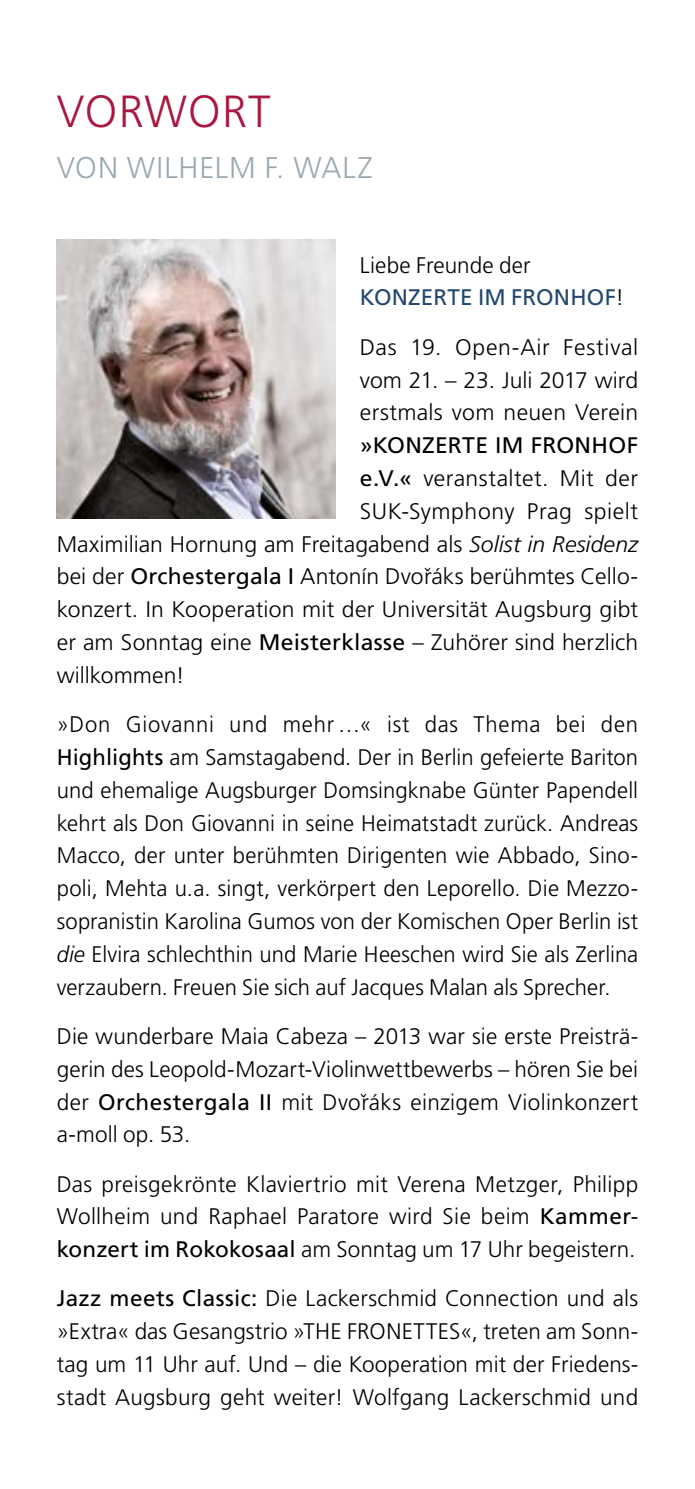
<style>
.page{position:relative;width:695px;height:1489px;background:#fff}
.page>*{position:absolute;margin:0;border:0;box-sizing:border-box;transform-origin:0 0}
.t1{font:300 45px "Frutiger";letter-spacing:.025em;color:#a91840}
.t2{font:300 30px "Frutiger";letter-spacing:.03em;color:#9ca9b1}
.t3{font:300 22.5px/32.8px "Frutiger";letter-spacing:.01em;color:#000;text-align:justify}
.t4{font:22.5px/32.8px "Frutiger";letter-spacing:.01em;color:#24476f}
.t5{font:22.5px "Frutiger";letter-spacing:.015em;color:#000}
.s1{font-weight:300;color:#000}
.s2{font-weight:400}
.s3{font-style:italic}
</style>
<div class="page">
<img style="left:57px;top:240px;width:278px;height:279px">
<h1 class="t1" style="left:57px;top:86px;width:215px">VORWORT</h1>
<h2 class="t2" style="left:57px;top:150px;width:317px">VON WILHELM F. WALZ</h2>
<p class="t4" style="left:360px;top:248px;width:266px"><span class="s1">Liebe Freunde der<br></span>KONZERTE IM FRONHOF<span class="s1">!</span></p>
<p class="t3" style="left:360px;top:330px;width:280px">Das 19. Open-Air Festival vom 21. – 23. Juli 2017 wird erstmals vom neuen Verein</p>
<p class="t5" style="left:360px;top:432px;width:280px">»KONZERTE IM FRONHOF</p>
<p class="t3" style="left:360px;top:462px;width:280px"><span class="s2">e.V.«</span> veranstaltet. Mit der</p>
<p class="t3" style="left:360px;top:494px;width:280px">SUK-Symphony Prag spielt</p>
<p class="t3" style="left:57px;top:527px;width:583px">Maximilian Hornung am Freitagabend als <span class="s3">Solist in Residenz</span></p>
<p class="t3" style="left:57px;top:560px;width:583px">bei der <span class="s2">Orchestergala I</span> Antonín Dvoˇráks berühmtes Cello-</p>
<p class="t3" style="left:57px;top:593px;width:583px">konzert. In Kooperation mit der Universität Augsburg gibt</p>
<p class="t3" style="left:57px;top:626px;width:583px">er am Sonntag eine <span class="s2">Meisterklasse</span> – Zuhörer sind herzlich</p>
<p class="t3" style="left:57px;top:658px;width:129px">willkommen!</p>
<p class="t3" style="left:57px;top:708px;width:583px">»Don Giovanni und mehr …« ist das Thema bei den <span class="s2">Highlights</span> am Samstagabend. Der in Berlin gefeierte Bariton und ehemalige Augsburger Domsingknabe Günter Papendell kehrt als Don Giovanni in seine Heimatstadt zurück. Andreas Macco, der unter berühmten Dirigenten wie Abbado, Sino&shy;poli, Mehta u.a. singt, verkörpert den Leporello. Die Mezzo&shy;sopranistin Karolina Gumos von der Komischen Oper Berlin ist <span class="s3">die</span> Elvira schlechthin und Marie Heeschen wird Sie als Zerlina verzaubern. Freuen Sie sich auf Jacques Malan als Sprecher.</p>
<p class="t3" style="left:57px;top:1019px;width:583px">Die wunderbare Maia Cabeza – 2013 war sie erste Preisträ&shy;gerin des Leopold-Mozart-Violinwettbewerbs – hören Sie bei der <span class="s2">Orchestergala II</span> mit Dvoˇráks einzigem Violinkonzert a-moll op. 53.</p>
<p class="t3" style="left:57px;top:1167px;width:583px">Das preisgekrönte Klaviertrio mit Verena Metzger, Philipp Wollheim und Raphael Paratore wird Sie beim <span class="s2">Kammer&shy;konzert im Rokokosaal</span> am Sonntag um 17 Uhr begeistern.</p>
<p class="t3" style="left:57px;top:1282px;width:583px"><span class="s2">Jazz meets Classic:</span> Die Lackerschmid Connection und als »Extra« das Gesangstrio »THE FRONETTES«, treten am Sonn&shy;tag um 11 Uhr auf. Und – die Kooperation mit der Friedens&shy;stadt Augsburg geht weiter! Wolfgang Lackerschmid und</p>
</div>
